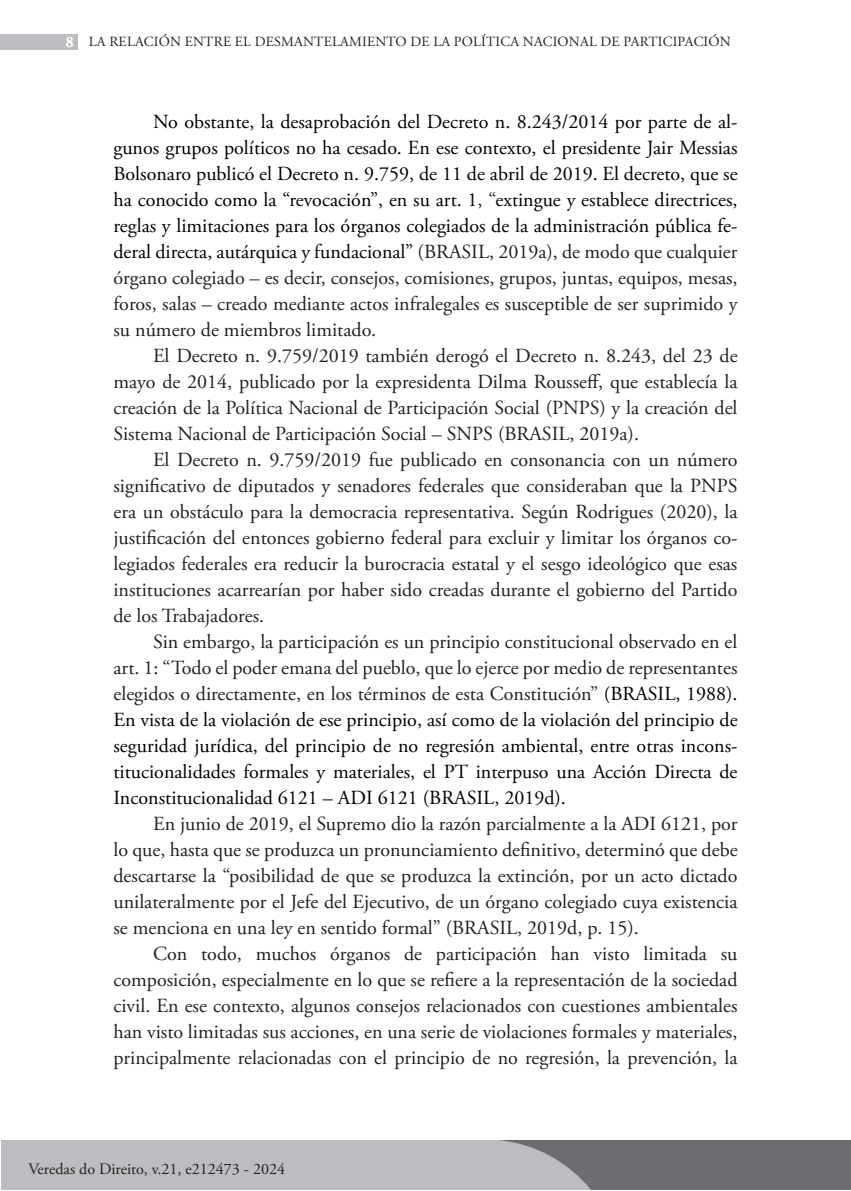
<style>
.page{position:relative;width:851px;height:1191px;background:#fff}
.page>*{position:absolute;margin:0;border:0;box-sizing:border-box;transform-origin:0 0}
.t1{font:20px/26px "Adobe Garamond Pro";color:#231f20;text-align:justify}
.t2{font:20px/26px "Adobe Garamond Pro";color:#000001;text-align:justify}
.t3{font:16px "Adobe Garamond Pro";color:#231f20}
.t4{font:14px "Adobe Garamond Pro";letter-spacing:.015em;color:#231f20}
.s1{font-weight:700;font-size:16px;color:#fff}
.s2{color:#231f20}
</style>
<div class="page">
<div style="left:1px;top:1140px;width:849px;height:50px;background:#6c6d70"></div>
<div style="left:0;top:34px;width:77px;height:16px;background:#bcbdc0"></div>
<div style="left:1px;top:1140px;width:590px;height:50px;background:#bcbdc0"></div>
<p class="t4" style="left:65px;top:34px;width:666px"><span class="s1">8</span> LA RELACIÓN ENTRE EL DESMANTELAMIENTO DE LA POLÍTICA NACIONAL DE PARTICIPACIÓN</p>
<p class="t2" style="left:113px;top:109px;width:625px;text-indent:40px">No obstante, la desaprobación del Decreto n. 8.243/2014 por parte de al&shy;gunos grupos políticos no ha cesado. En ese contexto, el presidente Jair Messias Bolsonaro publicó el Decreto n. 9.759, de 11 de abril de 2019. El decreto, que se ha conocido como la “revocación”, en su art. 1<span class="s2">, “</span>extingue y establece directrices, reglas y limitaciones para los órganos colegiados de la administración pública fe&shy;deral directa, autárquica y fundacional” <span class="s2">(BRASIL, 2019a), de modo que cualquier órgano colegiado – es decir, consejos, comisiones, grupos, juntas, equipos, mesas, foros, salas – creado mediante actos infralegales es susceptible de ser suprimido y su número de miembros limitado.</span></p>
<p class="t1" style="left:113px;top:343px;width:625px;text-indent:40px">El Decreto n. 9.759/2019 también derogó el Decreto n. 8.243, del 23 de mayo de 2014, publicado por la expresidenta Dilma Rousseff, que establecía la creación de la Política Nacional de Participación Social (PNPS) y la creación del Sistema Nacional de Participación Social – SNPS (BRASIL, 2019a).</p>
<p class="t1" style="left:113px;top:447px;width:625px;text-indent:40px">El Decreto n. 9.759/2019 fue publicado en consonancia con un número significativo de diputados y senadores federales que consideraban que la PNPS era un obstáculo para la democracia representativa. Según Rodrigues (2020), la justificación del entonces gobierno federal para excluir y limitar los órganos co&shy;legiados federales era reducir la burocracia estatal y el sesgo ideológico que esas instituciones acarrearían por haber sido creadas durante el gobierno del Partido de los Trabajadores.</p>
<p class="t2" style="left:113px;top:629px;width:625px;text-indent:40px"><span class="s2">Sin embargo, la participación es un principio constitucional observado en el art. 1: “Todo el poder emana del pueblo, que lo ejerce por medio de representantes elegidos o directamente, en los términos de esta Constitución”</span> (BRASIL, 1988).<br>En vista de la violación de ese principio, así como de la violación del principio de seguridad jurídica, del principio de no regresión ambiental, entre otras incons&shy;titucionalidades formales y materiales, el PT interpuso una Acción Directa de Inconstitucionalidad 6121 – ADI 6121 (BRASIL, 2019d).</p>
<p class="t1" style="left:113px;top:811px;width:625px;text-indent:40px">En junio de 2019, el Supremo dio la razón parcialmente a la ADI 6121, por lo que, hasta que se produzca un pronunciamiento definitivo, determinó que debe descartarse la “posibilidad de que se produzca la extinción, por un acto dictado unilateralmente por el Jefe del Ejecutivo, de un órgano colegiado cuya existencia se menciona en una ley en sentido formal” (BRASIL, 2019d, p. 15).</p>
<p class="t1" style="left:113px;top:941px;width:625px;text-indent:40px">Con todo, muchos órganos de participación han visto limitada su composición, especialmente en lo que se refiere a la representación de la sociedad civil. En ese contexto, algunos consejos relacionados con cuestiones ambientales han visto limitadas sus acciones, en una serie de violaciones formales y materiales, principalmente relacionadas con el principio de no regresión, la prevención, la</p>
<p class="t3" style="left:28px;top:1159px;width:258px">Veredas do Direito, v.21, e212473 - 2024</p>
</div>
